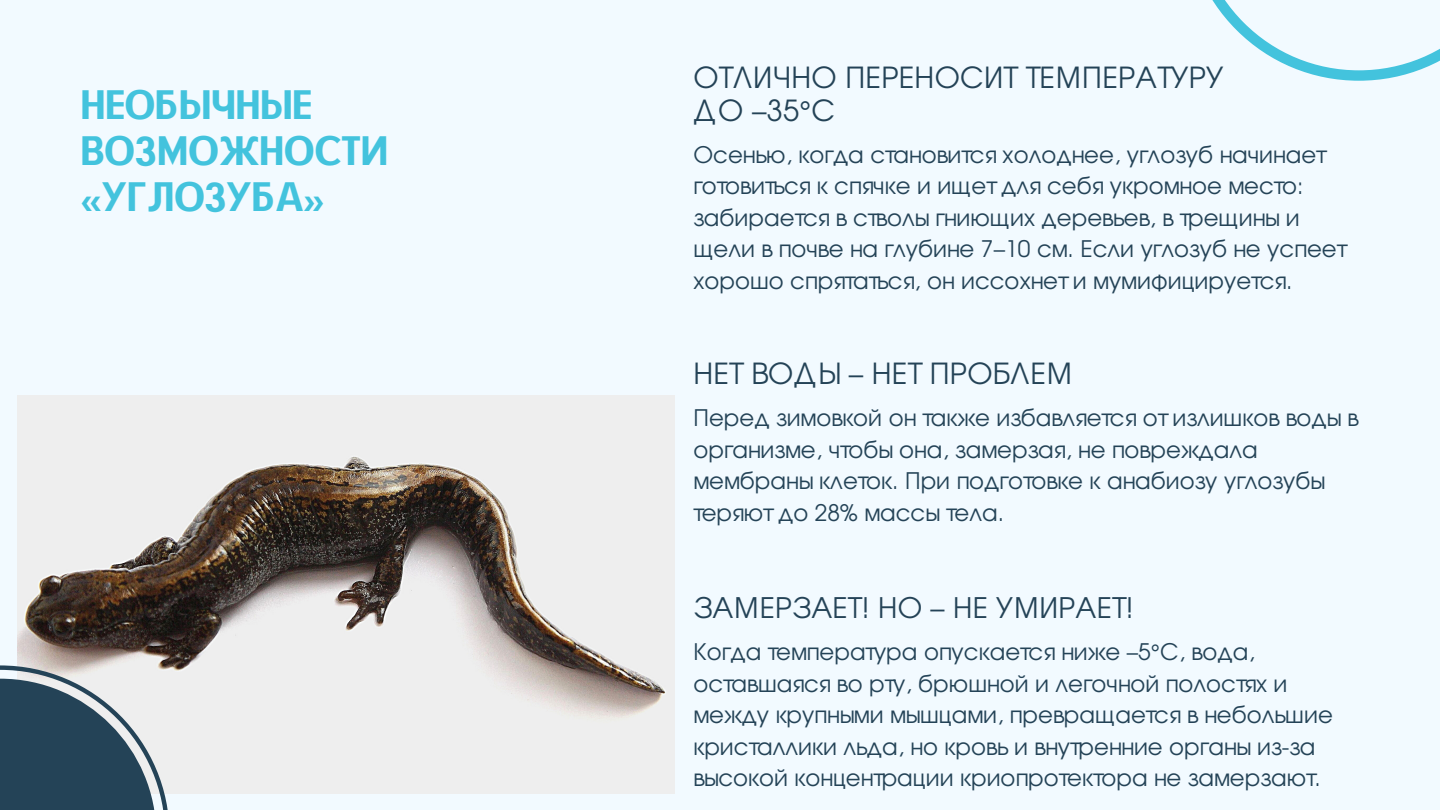
<style>
.page{position:relative;width:1440px;height:810px;background:#f2faff}
.page>*{position:absolute;margin:0;border:0;box-sizing:border-box;transform-origin:0 0}
.t1{font:40px/45.8px "CAT Neuzeit";letter-spacing:.01em;color:#43c3dd}
.t2{font:29px "Te X Gyre Adventor";letter-spacing:.01em;color:#244357}
.t3{font:28.2px "Te X Gyre Adventor";letter-spacing:.01em;color:#244357}
.t4{font:22.7px/31.5px "Te X Gyre Adventor";letter-spacing:.005em;color:#244357}
</style>
<div class="page">
<img style="left:17px;top:396px;width:657px;height:398px">
<svg style="left:0;top:665px;width:170px;height:145px;background:#667b88"></svg>
<svg style="left:1212px;top:0;width:228px;height:81px"></svg>
<p class="t1" style="left:81px;top:82px;width:309px">НЕОБЫЧНЫЕ<br>ВОЗМОЖНОСТИ «УГЛОЗУБА»</p>
<p class="t2" style="left:693px;top:54px;width:532px">ОТЛИЧНО ПЕРЕНОСИТ ТЕМПЕРАТУРУ</p>
<p class="t2" style="left:693px;top:87px;width:143px">ДО –35°С</p>
<p class="t4" style="left:693px;top:137px;width:653px">Осенью, когда становится холоднее, углозуб начинает готовиться к спячке и ищет для себя укромное место: забирается в стволы гниющих деревьев, в трещины и щели в почве на глубине 7–10 см. Если углозуб не успеет хорошо спрятаться, он иссохнет и мумифицируется.</p>
<p class="t2" style="left:693px;top:351px;width:381px">НЕТ ВОДЫ – НЕТ ПРОБЛЕМ</p>
<p class="t4" style="left:693px;top:401px;width:666px">Перед зимовкой он также избавляется от излишков воды в организме, чтобы она, замерзая, не повреждала мембраны клеток. При подготовке к анабиозу углозубы теряют до 28% массы тела.</p>
<p class="t3" style="left:693px;top:585px;width:442px">ЗАМЕРЗАЕТ! НО – НЕ УМИРАЕТ!</p>
<p class="t4" style="left:693px;top:635px;width:641px">Когда температура опускается ниже –5°С, вода, оставшаяся во рту, брюшной и легочной полостях и между крупными мышцами, превращается в небольшие кристаллики льда, но кровь и внутренние органы из-за высокой концентрации криопротектора не замерзают.</p>
</div>
